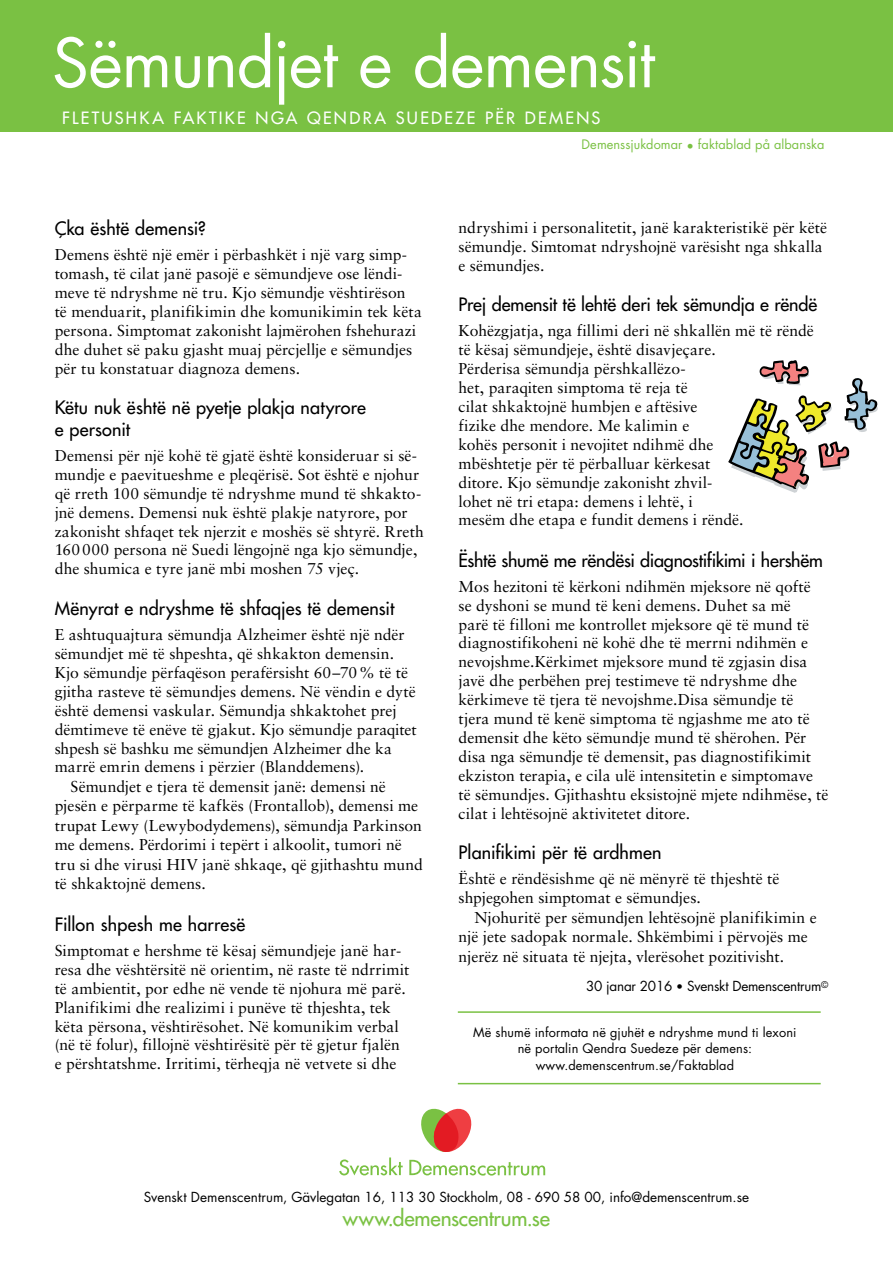
<style>
.page{position:relative;width:893px;height:1263px;background:#fff}
.page>*{position:absolute;margin:0;border:0;box-sizing:border-box;transform-origin:0 0}
.t1{font:66px "Futura";letter-spacing:-.015em;color:#fff}
.t2{font:21px "Futura";letter-spacing:-.01em;color:#7ac143}
.t3{font:18px/21.6px "Futura";color:#000}
.t4{font:16.5px "Futura";letter-spacing:.14em;color:#fff}
.t5{font:15.75px/18.9px "Sabon";color:#000}
.t6{font:13.5px "Futura";color:#000}
.t7{font:12.75px/16.5px "Futura";letter-spacing:.01em;color:#000;text-align:center}
.t8{font:12.75px "Futura";letter-spacing:.01em;color:#7ac143}
.s1{font-size:12px}
</style>
<div class="page">
<div style="left:0;top:0;width:893px;height:131px;background:#7ac143"></div>
<svg style="left:339px;top:1157px;width:64px;height:18px"></svg>
<svg style="left:409px;top:1108px;width:136px;height:67px"></svg>
<svg style="left:728px;top:360px;width:150px;height:133px"></svg>
<hr style="left:458px;top:1011px;width:363px;height:2px;background:#7ac143">
<hr style="left:458px;top:1083px;width:363px;height:1px;background:#7ac143">
<h1 class="t1" style="left:52px;top:18px;width:604px">Sëmundjet e demensit</h1>
<p class="t4" style="left:62px;top:107px;width:540px">FLETUSHKA FAKTIKE NGA QENDRA SUEDEZE PËR DEMENS</p>
<p class="t8" style="left:581px;top:136px;width:244px">Demenssjukdomar • faktablad på albanska</p>
<p class="t3" style="left:55px;top:217px;width:153px">Çka është demensi?</p>
<p class="t5" style="left:55px;top:245px;width:369px">Demens është një emër i përbashkët i një varg simp&shy;tomash, të cilat janë pasojë e sëmundjeve ose lëndi&shy;meve të ndryshme në tru. Kjo sëmundje vështirëson<br>të menduarit, planifikimin dhe komunikimin tek këta persona. Simptomat zakonisht lajmërohen fshehurazi dhe duhet së paku gjasht muaj përcjellje e sëmundjes për tu konstatuar diagnoza demens.</p>
<p class="t3" style="left:55px;top:396px;width:313px">Këtu nuk është në pyetje plakja natyrore e personit</p>
<p class="t5" style="left:55px;top:446px;width:371px">Demensi për një kohë të gjatë është konsideruar si së&shy;mundje e paevitueshme e pleqërisë. Sot është e njohur që rreth 100 sëmundje të ndryshme mund të shkakto&shy;jnë demens. Demensi nuk është plakje natyrore, por zakonisht shfaqet tek njerzit e moshës së shtyrë. Rreth 160000 persona në Suedi lëngojnë nga kjo sëmundje, dhe shumica e tyre janë mbi moshen 75 vjeç.</p>
<p class="t3" style="left:55px;top:597px;width:341px">Mënyrat e ndryshme të shfaqjes të demensit</p>
<p class="t5" style="left:55px;top:625px;width:351px">E ashtuquajtura sëmundja Alzheimer është një ndër</p>
<p class="t5" style="left:55px;top:644px;width:341px">sëmundjet më të shpeshta, që shkakton demensin.</p>
<p class="t5" style="left:55px;top:663px;width:355px">Kjo sëmundje përfaqëson perafërsisht 60–70% të të</p>
<p class="t5" style="left:55px;top:682px;width:363px">gjitha rasteve të sëmundjes demens. Në vëndin e dytë</p>
<p class="t5" style="left:55px;top:701px;width:344px">është demensi vaskular. Sëmundja shkaktohet prej</p>
<p class="t5" style="left:55px;top:720px;width:363px">dëmtimeve të enëve të gjakut. Kjo sëmundje paraqitet</p>
<p class="t5" style="left:55px;top:738px;width:339px">shpesh së bashku me sëmundjen Alzheimer dhe ka</p>
<p class="t5" style="left:55px;top:757px;width:311px">marrë emrin demens i përzier (Blanddemens).</p>
<p class="t5" style="left:70px;top:777px;width:317px">Sëmundjet e tjera të demensit janë: demensi në</p>
<p class="t5" style="left:55px;top:796px;width:365px">pjesën e përparme të kafkës (Frontallob), demensi me</p>
<p class="t5" style="left:55px;top:816px;width:369px">trupat Lewy (Lewybodydemens), sëmundja Parkinson</p>
<p class="t5" style="left:55px;top:835px;width:349px">me demens. Përdorimi i tepërt i alkoolit, tumori në</p>
<p class="t5" style="left:55px;top:855px;width:370px">tru si dhe virusi HIV janë shkaqe, që gjithashtu mund</p>
<p class="t5" style="left:55px;top:874px;width:153px">të shkaktojnë demens.</p>
<p class="t3" style="left:55px;top:913px;width:192px">Fillon shpesh me harresë</p>
<p class="t5" style="left:55px;top:941px;width:356px">Simptomat e hershme të kësaj sëmundjeje janë har&shy;resa dhe vështërsitë në orientim, në raste të ndrrimit të ambientit, por edhe në vende të njohura më parë.<br>Planifikimi dhe realizimi i punëve të thjeshta, tek këta përsona, vështirësohet. Në komunikim verbal (në të folur), fillojnë vështirësitë për të gjetur fjalën e përshtatshme. Irritimi, tërheqja në vetvete si dhe</p>
<p class="t5" style="left:459px;top:218px;width:370px">ndryshimi i personalitetit, janë karakteristikë për këtë sëmundje. Simtomat ndryshojnë varësisht nga shkalla e sëmundjes.</p>
<p class="t3" style="left:459px;top:293px;width:360px">Prej demensit të lehtë deri tek sëmundja e rëndë</p>
<p class="t5" style="left:459px;top:321px;width:357px">Kohëzgjatja, nga fillimi deri në shkallën më të rëndë të kësaj sëmundjeje, është disavjeçare.<br>Përderisa sëmundja përshkallëzo-<br>het, paraqiten simptoma të reja të<br>cilat shkaktojnë humbjen e aftësive<br>fizike dhe mendore. Me kalimin e<br>kohës personit i nevojitet ndihmë dhe<br>mbështetje për të përballuar kërkesat<br>ditore. Kjo sëmundje zakonisht zhvil-<br>lohet në tri etapa: demens i lehtë, i<br>mesëm dhe etapa e fundit demens i rëndë.</p>
<p class="t3" style="left:459px;top:549px;width:366px">Është shumë me rëndësi diagnostifikimi i hershëm</p>
<p class="t5" style="left:459px;top:577px;width:371px">Mos hezitoni të kërkoni ndihmën mjeksore në qoftë<br>se dyshoni se mund të keni demens. Duhet sa më<br>parë të filloni me kontrollet mjeksore që të mund të diagnostifikoheni në kohë dhe të merrni ndihmën e nevojshme.Kërkimet mjeksore mund të zgjasin disa javë dhe perbëhen prej testimeve të ndryshme dhe kërkimeve të tjera të nevojshme.Disa sëmundje të<br>tjera mund të kenë simptoma të ngjashme me ato të demensit dhe këto sëmundje mund të shërohen. Për disa nga sëmundje të demensit, pas diagnostifikimit ekziston terapia, e cila ulë intensitetin e simptomave të sëmundjes. Gjithashtu eksistojnë mjete ndihmëse, të cilat i lehtësojnë aktivitetet ditore.</p>
<p class="t3" style="left:459px;top:841px;width:204px">Planifikimi për të ardhmen</p>
<p class="t5" style="left:459px;top:869px;width:322px">Është e rëndësishme që në mënyrë të thjeshtë të shpjegohen simptomat e sëmundjes.</p>
<p class="t5" style="left:459px;top:907px;width:360px;line-height:19.5px;text-indent:16px">Njohuritë per sëmundjen lehtësojnë planifikimin e një jete sadopak normale. Shkëmbimi i përvojës me njerëz në situata të njejta, vlerësohet pozitivisht.</p>
<p class="t6" style="left:586px;top:976px;width:244px">30 janar 2016 <span class="s1">•</span> Svenskt Demenscentrum<sup>©</sup></p>
<p class="t7" style="left:473px;top:1024px;width:325px">Më shumë informata në gjuhët e ndryshme mund ti lexoni në portalin Qendra Suedeze për demens: www.demenscentrum.se/Faktablad</p>
<p class="t6" style="left:144px;top:1188px;width:607px">Svenskt Demenscentrum, Gävlegatan 16, 113 30 Stockholm, 08 - 690 58 00, info@demenscentrum.se</p>
<h2 class="t2" style="left:343px;top:1205px;width:209px">www.demenscentrum.se</h2>
</div>
